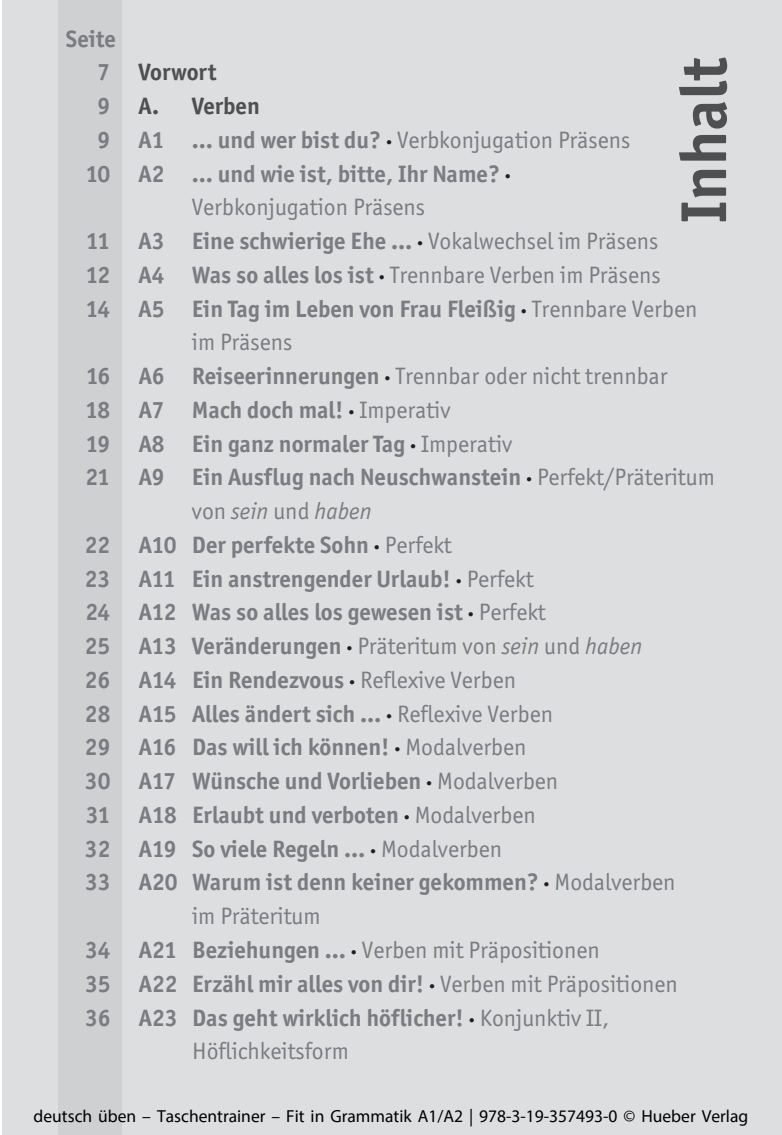
<style>
.page{position:relative;width:782px;height:1135px;background:#fff}
.page>*{position:absolute;margin:0;border:0;box-sizing:border-box;transform-origin:0 0}
.t1{font:700 65px "Officina San ITC";color:#4e4f50}
.t2{font:700 23.75px "Officina San ITC";color:#7a7c7f}
.t3{font:23.75px "Officina San ITC";color:#7a7c7f}
.t4{font:700 23.75px "Officina San ITC";color:#4e4f50}
.t5{font:italic 23.75px "Officina San ITC";color:#7a7c7f}
.t6{font:17.5px "Myriad Pro";color:#000}
.s1{color:#7a7c7f}
.s2{font-weight:700}
.s3{font-weight:700;color:#231f20}
.s4{color:#231f20}
.s5{font-weight:400}
.s6{font-style:normal}
.s7{font-weight:400;font-style:italic}
</style>
<div class="page">
<div style="left:2px;top:0;width:779px;height:1135px;background:#dddee0"></div>
<div style="left:59px;top:0;width:63px;height:1135px;background:#cfd0d2"></div>
<p class="t2" style="left:66px;top:24px;width:51px">Seite</p>
<p class="t4" style="left:97px;top:57px;width:121px"><span class="s1">7</span> Vorwort</p>
<p class="t4" style="left:97px;top:91px;width:164px"><span class="s1">9</span> A. Verben</p>
<p class="t3" style="left:97px;top:126px;width:534px"><span class="s2">9 A1 … und wer bist du?</span> <span class="s3">·</span> Verbkonjugation Präsens</p>
<p class="t2" style="left:86px;top:159px;width:426px">10 A2 … und wie ist, bitte, Ihr Name? <span class="s4">·</span></p>
<p class="t3" style="left:192px;top:194px;width:235px">Verbkonjugation Präsens</p>
<p class="t2" style="left:86px;top:226px;width:573px">11 A3 Eine schwierige Ehe … <span class="s4">·</span> <span class="s5">Vokalwechsel im Präsens</span></p>
<p class="t3" style="left:86px;top:261px;width:576px"><span class="s2">12 A4 Was so alles los ist</span> <span class="s3">·</span> Trennbare Verben im Präsens</p>
<p class="t2" style="left:86px;top:294px;width:613px">14 A5 Ein Tag im Leben von Frau Fleißig <span class="s4">·</span> <span class="s5">Trennbare Verben</span></p>
<p class="t3" style="left:192px;top:329px;width:102px">im Präsens</p>
<p class="t3" style="left:86px;top:362px;width:583px"><span class="s2">16 A6 Reiseerinnerungen</span> <span class="s3">·</span> Trennbar oder nicht trennbar</p>
<p class="t2" style="left:85px;top:395px;width:366px">18 A7 Mach doch mal! <span class="s4">·</span> <span class="s5">Imperativ</span></p>
<p class="t2" style="left:86px;top:429px;width:428px">19 A8 Ein ganz normaler Tag <span class="s4">·</span> <span class="s5">Imperativ</span></p>
<p class="t2" style="left:85px;top:462px;width:630px">21 A9 Ein Ausflug nach Neuschwanstein <span class="s4">·</span> <span class="s5">Perfekt/Präteritum</span></p>
<p class="t5" style="left:192px;top:498px;width:181px"><span class="s6">von</span> sein <span class="s6">und</span> haben</p>
<p class="t2" style="left:85px;top:530px;width:368px">22 A10 Der perfekte Sohn <span class="s4">·</span> <span class="s5">Perfekt</span></p>
<p class="t2" style="left:85px;top:564px;width:450px">23 A11 Ein anstrengender Urlaub! <span class="s4">·</span> <span class="s5">Perfekt</span></p>
<p class="t2" style="left:85px;top:597px;width:462px">24 A12 Was so alles los gewesen ist <span class="s4">·</span> <span class="s5">Perfekt</span></p>
<p class="t2" style="left:85px;top:631px;width:558px">25 A13 Veränderungen <span class="s4">·</span> <span class="s5">Präteritum von</span> <span class="s7">sein</span> <span class="s5">und</span> <span class="s7">haben</span></p>
<p class="t2" style="left:85px;top:665px;width:432px">26 A14 Ein Rendezvous <span class="s4">·</span> <span class="s5">Reflexive Verben</span></p>
<p class="t2" style="left:85px;top:699px;width:469px">28 A15 Alles ändert sich … <span class="s4">·</span> <span class="s5">Reflexive Verben</span></p>
<p class="t2" style="left:85px;top:732px;width:443px">29 A16 Das will ich können! <span class="s4">·</span> <span class="s5">Modalverben</span></p>
<p class="t2" style="left:85px;top:766px;width:474px">30 A17 Wünsche und Vorlieben <span class="s4">·</span> <span class="s5">Modalverben</span></p>
<p class="t2" style="left:86px;top:800px;width:451px">31 A18 Erlaubt und verboten <span class="s4">·</span> <span class="s5">Modalverben</span></p>
<p class="t2" style="left:85px;top:834px;width:418px">32 A19 So viele Regeln … <span class="s4">·</span> <span class="s5">Modalverben</span></p>
<p class="t2" style="left:85px;top:867px;width:592px">33 A20 Warum ist denn keiner gekommen? <span class="s4">·</span> <span class="s5">Modalverben</span></p>
<p class="t3" style="left:192px;top:902px;width:130px">im Präteritum</p>
<p class="t3" style="left:85px;top:936px;width:516px"><span class="s2">34 A21 Beziehungen …</span> <span class="s3">·</span> Verben mit Präpositionen</p>
<p class="t2" style="left:85px;top:969px;width:594px">35 A22 Erzähl mir alles von dir! <span class="s4">·</span> <span class="s5">Verben mit Präpositionen</span></p>
<p class="t2" style="left:85px;top:1002px;width:525px">36 A23 Das geht wirklich höflicher! <span class="s4">·</span> <span class="s5">Konjunktiv II,</span></p>
<p class="t3" style="left:192px;top:1037px;width:158px">Höflichkeitsform</p>
<h1 class="t1" style="left:663px;top:223px;width:168px;rotate:-90deg">Inhalt</h1>
<p class="t6" style="left:34px;top:1105px;width:716px">deutsch üben – Taschentrainer – Fit in Grammatik A1/A2 | 978-3-19-357493-0 © Hueber Verlag</p>
</div>
